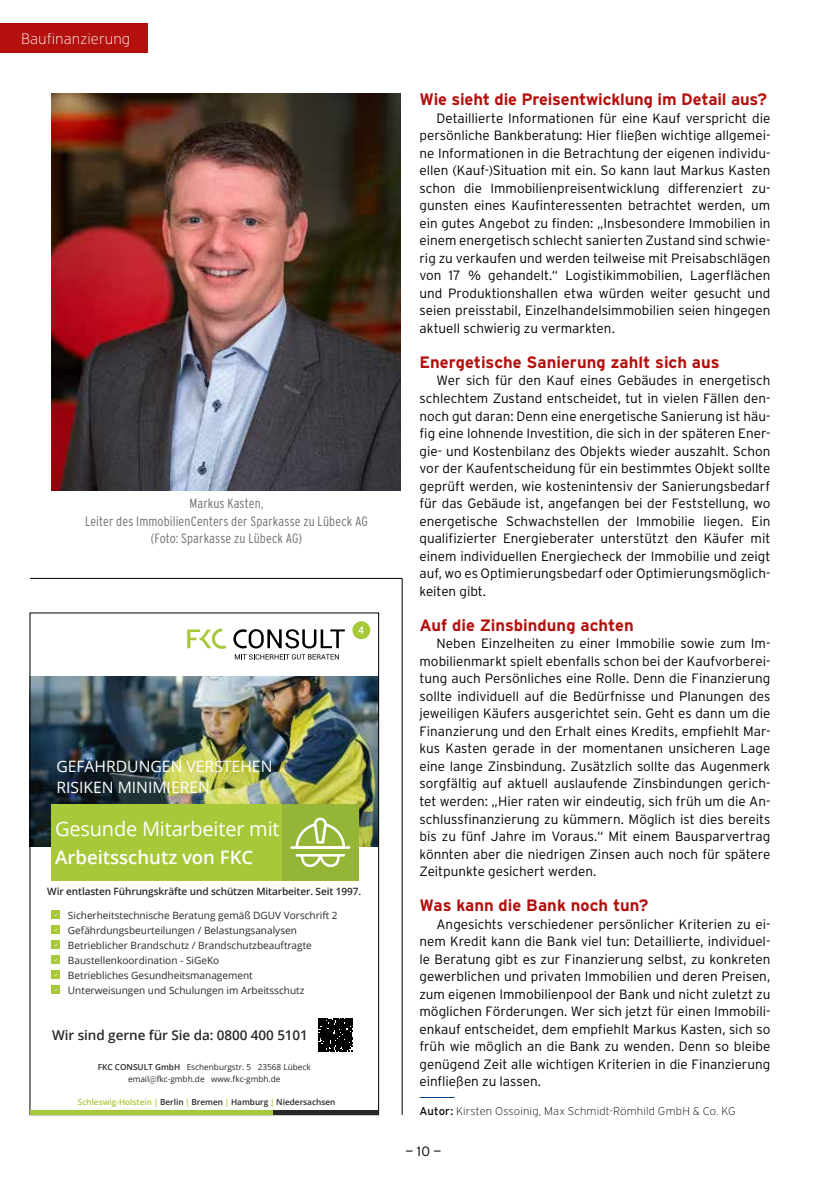
<style>
.page{position:relative;width:830px;height:1200px;background:#fff}
.page>*{position:absolute;margin:0;border:0;box-sizing:border-box;transform-origin:0 0}
.t1{font:19.95px "Open Sans";letter-spacing:-.01em;color:#fff}
.t2{font:600 18.6px "Open Sans";color:#fff}
.t3{font:700 16.5px "Interstate";letter-spacing:-.005em;color:#b4100d}
.t4{font:15.6px/21.6px "Open Sans";color:#fff}
.t5{font:200 15px "Interstate";color:#fff}
.t6{font:300 13.5px/17.5px "Interstate";color:#000;text-align:justify}
.t7{font:300 13.5px/17.5px "Interstate Condensed";letter-spacing:.01em;color:#6f6f6e;text-align:center}
.t8{font:600 13.5px "Open Sans";letter-spacing:-.005em;color:#282827}
.t9{font:200 11.25px "Interstate";letter-spacing:.015em;color:#000}
.t10{font:10.05px/15px "Open Sans";color:#282827}
.t11{font:600 10.05px "Open Sans";letter-spacing:-.01em;color:#282827}
.t12{font:8.25px/12px "Open Sans";color:#282827;text-align:center}
.t13{font:600 8.25px "Open Sans";color:#282827}
.s1{font-weight:600}
.s2{font-family:"Roboto";font-weight:300}
.s3{color:#a7c838}
.s4{font-weight:400}
</style>
<div class="page">
<div style="left:0;top:24px;width:147px;height:29px;background:#b4100d"></div>
<hr style="left:30px;top:578px;width:372px;height:1px;background:#000">
<hr style="left:401px;top:578px;width:1px;height:536px;background:#000">
<hr style="left:419px;top:1096px;width:35px;height:1px;background:#004988">
<img style="left:51px;top:94px;width:349px;height:396px">
<svg style="left:187px;top:628px;width:39px;height:20px"></svg>
<svg style="left:233px;top:629px;width:112px;height:19px"></svg>
<div style="left:352px;top:621px;width:18px;height:18px;background:#a7c838;border-radius:50%"></div>
<svg style="left:358px;top:626px;width:5px;height:7px"></svg>
<svg style="left:235px;top:654px;width:103px;height:5px"></svg>
<img style="left:32px;top:676px;width:344px;height:170px">
<svg style="left:52px;top:910px;width:8px;height:8px"></svg>
<svg style="left:52px;top:925px;width:8px;height:8px"></svg>
<svg style="left:52px;top:940px;width:8px;height:8px"></svg>
<svg style="left:52px;top:955px;width:8px;height:8px"></svg>
<svg style="left:52px;top:970px;width:8px;height:8px"></svg>
<svg style="left:52px;top:985px;width:8px;height:8px"></svg>
<div style="left:51px;top:803px;width:307px;height:77px;background:#a7c838"></div>
<div style="left:282px;top:803px;width:76px;height:77px;background:#94b535"></div>
<svg style="left:290px;top:817px;width:60px;height:49px"></svg>
<svg style="left:318px;top:1018px;width:34px;height:33px"></svg>
<hr style="left:268px;top:1110px;width:110px;height:4px;background:#282827">
<hr style="left:30px;top:1110px;width:242px;height:4px;background:#a7c838">
<p class="t5" style="left:21px;top:31px;width:110px">Baufinanzierung</p>
<p class="t7" style="left:85px;top:494px;width:284px">Markus Kasten,<br>Leiter des ImmobilienCenters der Sparkasse zu Lübeck AG (Foto: Sparkasse zu Lübeck AG)</p>
<p class="t4" style="left:56px;top:754px;width:217px">GEFÄHRDUNGEN VERSTEHEN<br>RISIKEN MINIMIEREN</p>
<h1 class="t1" style="left:55px;top:814px;width:226px">Gesunde Mitarbeiter mit</h1>
<h2 class="t2" style="left:55px;top:844px;width:200px">Arbeitsschutz von FKC</h2>
<p class="t11" style="left:47px;top:884px;width:315px">Wir entlasten Führungskräfte und schützen Mitarbeiter. Seit 1997.</p>
<p class="t10" style="left:68px;top:907px;width:271px">Sicherheitstechnische Beratung gemäß DGUV Vorschrift 2<br>Gefährdungsbeurteilungen / Belastungsanalysen Betrieblicher Brandschutz / Brandschutzbeauftragte Baustellenkoordination - SiGeKo<br>Betriebliches Gesundheitsmanagement<br>Unterweisungen und Schulungen im Arbeitsschutz</p>
<p class="t8" style="left:52px;top:1025px;width:257px">Wir sind gerne für Sie da: 0800 400 5101</p>
<p class="t12" style="left:98px;top:1060px;width:214px"><span class="s1">FKC CONSULT GmbH</span> Eschenburgstr. 5 23568 Lübeck email<span class="s2">@</span>fkc-gmbh.de www.fkc-gmbh.de</p>
<p class="t13" style="left:78px;top:1096px;width:259px"><span class="s3">Schleswig-Holstein |</span> Berlin <span class="s3">|</span> Bremen <span class="s3">|</span> Hamburg <span class="s3">|</span> Niedersachsen</p>
<p class="t3" style="left:419px;top:90px;width:349px">Wie sieht die Preisentwicklung im Detail aus?</p>
<p class="t6" style="left:419px;top:109px;width:352px;text-indent:17px">Detaillierte Informationen für eine Kauf verspricht die persönliche Bankberatung: Hier fließen wichtige allgemei&shy;ne Informationen in die Betrachtung der eigenen individu&shy;ellen (Kauf-)Situation mit ein. So kann laut Markus Kasten schon die Immobilienpreisentwicklung differenziert zu&shy;gunsten eines Kaufinteressenten betrachtet werden, um ein gutes Angebot zu finden: „Insbesondere Immobilien in einem energetisch schlecht sanierten Zustand sind schwie&shy;rig zu verkaufen und werden teilweise mit Preisabschlägen von 17 % gehandelt.“ Logistikimmobilien, Lagerflächen und Produktionshallen etwa würden weiter gesucht und seien preisstabil, Einzelhandelsimmobilien seien hingegen aktuell schwierig zu vermarkten.</p>
<p class="t3" style="left:419px;top:353px;width:301px">Energetische Sanierung zahlt sich aus</p>
<p class="t6" style="left:419px;top:372px;width:352px;text-indent:17px">Wer sich für den Kauf eines Gebäudes in energetisch schlechtem Zustand entscheidet, tut in vielen Fällen den&shy;noch gut daran: Denn eine energetische Sanierung ist häu&shy;fig eine lohnende Investition, die sich in der späteren Ener&shy;gie- und Kostenbilanz des Objekts wieder auszahlt. Schon vor der Kaufentscheidung für ein bestimmtes Objekt sollte geprüft werden, wie kostenintensiv der Sanierungsbedarf für das Gebäude ist, angefangen bei der Feststellung, wo energetische Schwachstellen der Immobilie liegen. Ein qualifizierter Energieberater unterstützt den Käufer mit einem individuellen Energiecheck der Immobilie und zeigt auf, wo es Optimierungsbedarf oder Optimierungsmöglich&shy;keiten gibt.</p>
<p class="t3" style="left:419px;top:615px;width:216px">Auf die Zinsbindung achten</p>
<p class="t6" style="left:419px;top:634px;width:352px;text-indent:17px">Neben Einzelheiten zu einer Immobilie sowie zum Im&shy;mobilienmarkt spielt ebenfalls schon bei der Kaufvorberei&shy;tung auch Persönliches eine Rolle. Denn die Finanzierung sollte individuell auf die Bedürfnisse und Planungen des jeweiligen Käufers ausgerichtet sein. Geht es dann um die Finanzierung und den Erhalt eines Kredits, empfiehlt Mar&shy;kus Kasten gerade in der momentanen unsicheren Lage eine lange Zinsbindung. Zusätzlich sollte das Augenmerk sorgfältig auf aktuell auslaufende Zinsbindungen gerich&shy;tet werden: „Hier raten wir eindeutig, sich früh um die An&shy;schlussfinanzierung zu kümmern. Möglich ist dies bereits bis zu fünf Jahre im Voraus.“ Mit einem Bausparvertrag könnten aber die niedrigen Zinsen auch noch für spätere Zeitpunkte gesichert werden.</p>
<p class="t3" style="left:419px;top:895px;width:230px">Was kann die Bank noch tun?</p>
<p class="t6" style="left:419px;top:914px;width:352px;text-indent:17px">Angesichts verschiedener persönlicher Kriterien zu ei&shy;nem Kredit kann die Bank viel tun: Detaillierte, individuel&shy;le Beratung gibt es zur Finanzierung selbst, zu konkreten gewerblichen und privaten Immobilien und deren Preisen, zum eigenen Immobilienpool der Bank und nicht zuletzt zu möglichen Förderungen. Wer sich jetzt für einen Immobili&shy;enkauf entscheidet, dem empfiehlt Markus Kasten, sich so früh wie möglich an die Bank zu wenden. Denn so bleibe genügend Zeit alle wichtigen Kriterien in die Finanzierung einfließen zu lassen.</p>
<p class="t9" style="left:419px;top:1104px;width:317px"><span class="s4">Autor:</span> Kirsten Ossoinig, Max Schmidt-Römhild GmbH &amp; Co. KG</p>
<p class="t6" style="left:405px;top:1142px;width:37px">— 10 —</p>
</div>
